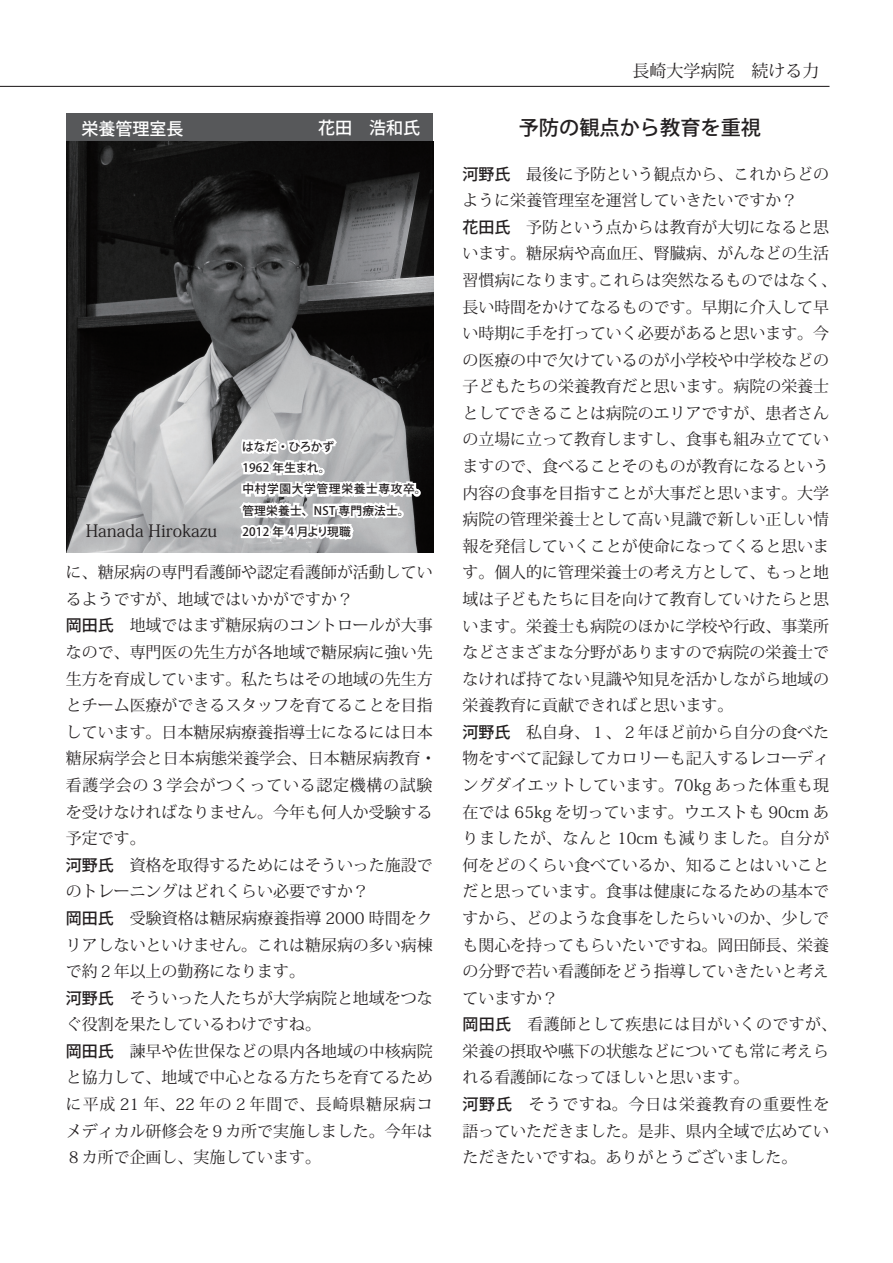
<style>
.page{position:relative;width:893px;height:1263px;background:#fff}
.page>*{position:absolute;margin:0;border:0;box-sizing:border-box;transform-origin:0 0}
.t1{font:500 20.25px "Koz Go Pro";color:#231f20}
.t2{font:16.95px "Koz Min Pro";color:#231f20}
.t3{font:500 16.95px "Koz Go Pro";color:#fff}
.t4{font:15.9px/26.5px "Koz Min Pro";color:#231f20}
.t5{font:500 11.7px/21.3px "Koz Go Pro";letter-spacing:.02em;color:#231f20}
.s1{font-family:"Koz Go Pro";font-weight:500}
</style>
<div class="page">
<hr style="left:0;top:86px;width:829px;height:1px;background:#231f20">
<div style="left:66px;top:113px;width:367px;height:29px;background:#57585a"></div>
<img style="left:67px;top:142px;width:366px;height:411px">
<div style="left:413px;top:489px;width:8px;height:8px;border:4px solid #fff;border-radius:50%"></div>
<svg style="left:235px;top:428px;width:185px;height:125px"></svg>
<p class="t3" style="left:81px;top:118px;width:104px">栄養管理室長</p>
<p class="t3" style="left:318px;top:117px;width:104px">花田　浩和氏</p>
<p class="t2" style="left:86px;top:518px;width:133px">Hanada Hirokazu</p>
<p class="t5" style="left:242px;top:437px;width:186px">はなだ・ひろかず<br>1962 年生まれ。<br>中村学園大学管理栄養士専攻卒。管理栄養士、NST 専門療法士。<br>2012 年 4 月より現職</p>
<p class="t4" style="left:66px;top:559px;width:372px">に、糖尿病の専門看護師や認定看護師が活動しているようですが、地域ではいかがですか？<br><span class="s1">岡田氏</span>　地域ではまず糖尿病のコントロールが大事なので、専門医の先生方が各地域で糖尿病に強い先生方を育成しています。私たちはその地域の先生方とチーム医療ができるスタッフを育てることを目指しています。日本糖尿病療養指導士になるには日本糖尿病学会と日本病態栄養学会、日本糖尿病教育・看護学会の 3 学会がつくっている認定機構の試験を受けなければなりません。今年も何人か受験する予定です。<br><span class="s1">河野氏</span>　資格を取得するためにはそういった施設でのトレーニングはどれくらい必要ですか？<br><span class="s1">岡田氏</span>　受験資格は糖尿病療養指導 2000 時間をクリアしないといけません。これは糖尿病の多い病棟で約２年以上の勤務になります。<br><span class="s1">河野氏</span>　そういった人たちが大学病院と地域をつなぐ役割を果たしているわけですね。<br><span class="s1">岡田氏</span>　諫早や佐世保などの県内各地域の中核病院と協力して、地域で中心となる方たちを育てるために平成 21 年、22 年の２年間で、長崎県糖尿病コメディカル研修会を９カ所で実施しました。今年は<br>８カ所で企画し、実施しています。</p>
<p class="t2" style="left:632px;top:58px;width:189px">長崎大学病院　続ける力</p>
<p class="t1" style="left:519px;top:115px;width:244px">予防の観点から教育を重視</p>
<p class="t4" style="left:462px;top:160px;width:376px"><span class="s1">河野氏</span>　最後に予防という観点から、これからどのように栄養管理室を運営していきたいですか？<br><span class="s1">花田氏　</span>予防という点からは教育が大切になると思います。糖尿病や高血圧、腎臓病、がんなどの生活習慣病になります。これらは突然なるものではなく、長い時間をかけてなるものです。早期に介入して早い時期に手を打っていく必要があると思います。今の医療の中で欠けているのが小学校や中学校などの子どもたちの栄養教育だと思います。病院の栄養士としてできることは病院のエリアですが、患者さんの立場に立って教育しますし、食事も組み立てていますので、食べることそのものが教育になるという内容の食事を目指すことが大事だと思います。大学病院の管理栄養士として高い見識で新しい正しい情報を発信していくことが使命になってくると思います。個人的に管理栄養士の考え方として、もっと地域は子どもたちに目を向けて教育していけたらと思います。栄養士も病院のほかに学校や行政、事業所などさまざまな分野がありますので病院の栄養士でなければ持てない見識や知見を活かしながら地域の栄養教育に貢献できればと思います。<br><span class="s1">河野氏</span>　私自身、１、２年ほど前から自分の食べた物をすべて記録してカロリーも記入するレコーディングダイエットしています。70kg あった体重も現在では 65kg を切っています。ウエストも 90cm ありましたが、なんと 10cm も減りました。自分が何をどのくらい食べているか、知ることはいいことだと思っています。食事は健康になるための基本ですから、どのような食事をしたらいいのか、少しでも関心を持ってもらいたいですね。岡田師長、栄養の分野で若い看護師をどう指導していきたいと考えていますか？<br><span class="s1">岡田氏</span>　看護師として疾患には目がいくのですが、栄養の摂取や嚥下の状態などについても常に考えられる看護師になってほしいと思います。<br><span class="s1">河野氏</span>　そうですね。今日は栄養教育の重要性を語っていただきました。是非、県内全域で広めていただきたいですね。ありがとうございました。</p>
</div>
